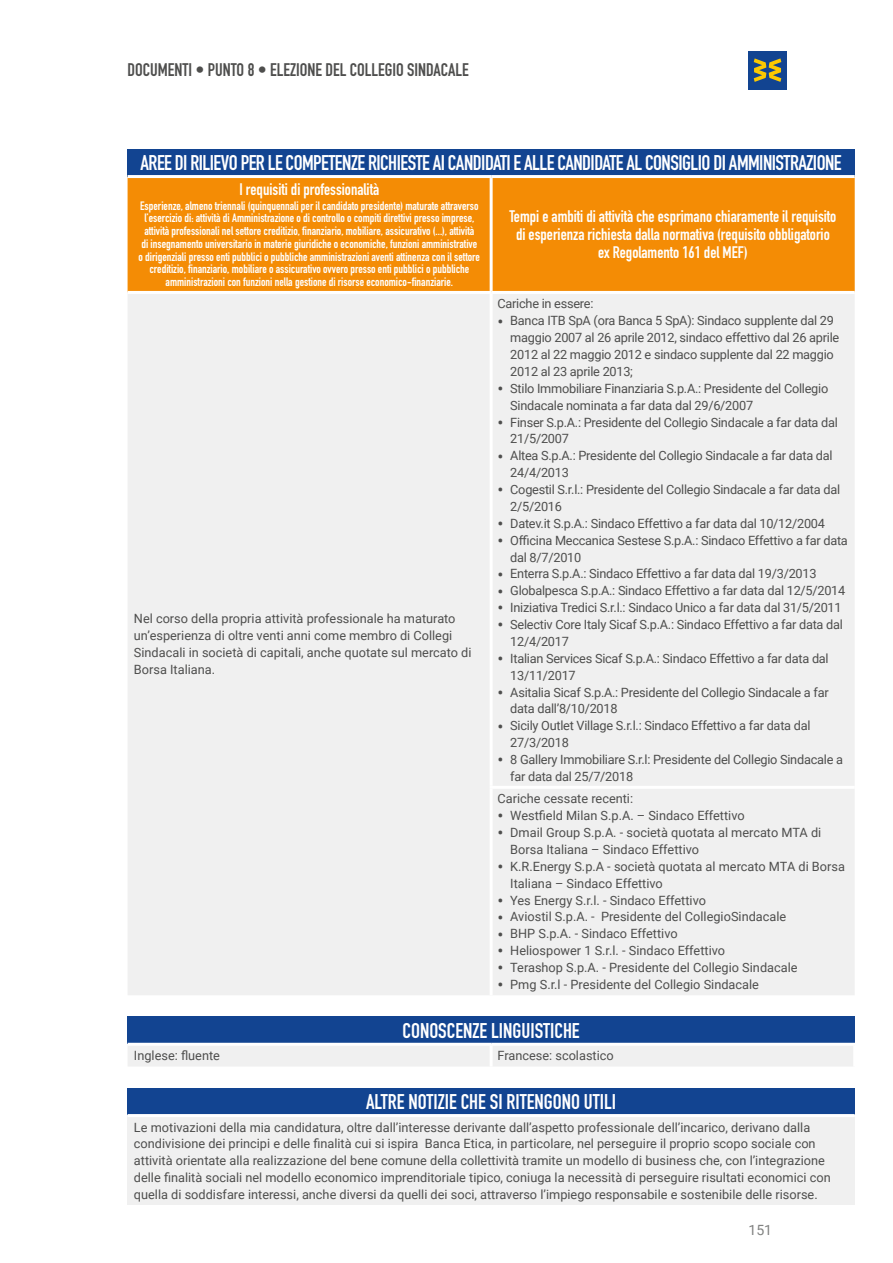
<style>
.page{position:relative;width:893px;height:1263px;background:#fff}
.page>*{position:absolute;margin:0;border:0;box-sizing:border-box;transform-origin:0 0}
.t1{font:21px "DIN Engschrift Std";letter-spacing:-.025em;color:#fff}
.t2{font:21px "DIN Engschrift Std";color:#fff}
.t3{font:18px "DIN Engschrift Std";color:#4e4e4d}
.t4{font:16.5px/18px "DIN Engschrift Std";color:#fff;text-align:center}
.t5{font:14.1px "Roboto";color:#818281}
.t6{font:12.75px/17px "Roboto";color:#4e4e4d}
.t7{font:12.75px/17px "Roboto";letter-spacing:-.02em;color:#4e4e4d}
.t8{font:12px/12.8px "DIN Engschrift Std";color:#fff;text-align:center}
.s1{font-size:18px}
</style>
<div class="page">
<div style="left:748px;top:51px;width:39px;height:38px;background:#124491"></div>
<svg style="left:754px;top:58px;width:27px;height:24px"></svg>
<div style="left:128px;top:1016px;width:727px;height:28px;background:#124491"></div>
<div style="left:128px;top:1046px;width:725px;height:20px;background:#f0f0f0"></div>
<hr style="left:490px;top:1046px;width:3px;height:20px;background:#fff">
<hr style="left:128px;top:1043px;width:363px;height:3px;background:#fff">
<hr style="left:491px;top:1043px;width:365px;height:3px;background:#fff">
<div style="left:128px;top:1088px;width:727px;height:27px;background:#124491"></div>
<div style="left:128px;top:1115px;width:727px;height:90px;background:#f0f0f0"></div>
<hr style="left:128px;top:1114px;width:727px;height:3px;background:#fff">
<div style="left:128px;top:149px;width:727px;height:28px;background:#124491"></div>
<div style="left:128px;top:178px;width:727px;height:113px;background:#f48c05"></div>
<div style="left:128px;top:294px;width:727px;height:701px;background:#f0f0f0"></div>
<hr style="left:128px;top:175px;width:363px;height:3px;background:#fff">
<hr style="left:491px;top:175px;width:364px;height:3px;background:#fff">
<hr style="left:490px;top:786px;width:365px;height:3px;background:#fff">
<hr style="left:490px;top:178px;width:3px;height:113px;background:#fff">
<hr style="left:490px;top:294px;width:3px;height:492px;background:#fff">
<hr style="left:490px;top:789px;width:3px;height:206px;background:#fff">
<h2 class="t3" style="left:128px;top:59px;width:343px">DOCUMENTI • PUNTO 8 • ELEZIONE DEL COLLEGIO SINDACALE</h2>
<h1 class="t1" style="left:141px;top:150px;width:703px">AREE DI RILIEVO PER LE COMPETENZE RICHIESTE AI CANDIDATI E ALLE CANDIDATE AL CONSIGLIO DI AMMINISTRAZIONE</h1>
<p class="t4" style="left:239px;top:180px;width:141px">I requisiti di professionalità</p>
<p class="t8" style="left:139px;top:199px;width:343px">Esperienze, almeno triennali (quinquennali per il candidato presidente) maturate attraverso l’esercizio di: attività di Amministrazione o di controllo o compiti direttivi presso imprese, attività professionali nel settore creditizio, finanziario, mobiliare, assicurativo (...), attività<br>di insegnamento universitario in materie giuridiche o economiche, funzioni amministrative o dirigenziali presso enti pubblici o pubbliche amministrazioni aventi attinenza con il settore creditizio, finanziario, mobiliare o assicurativo ovvero presso enti pubblici o pubbliche amministrazioni con funzioni nella gestione di risorse economico-finanziarie.</p>
<p class="t4" style="left:509px;top:208px;width:328px">Tempi e ambiti di attività che esprimano chiaramente il requisito di esperienza richiesta dalla normativa (requisito obbligatorio ex Regolamento 161 del MEF)</p>
<p class="t6" style="left:134px;top:610px;width:339px">Nel corso della propria attività professionale ha maturato un’esperienza di oltre venti anni come membro di Collegi Sindacali in società di capitali, anche quotate sul mercato di Borsa Italiana.</p>
<p class="t7" style="left:497px;top:295px;width:97px">Cariche in essere:</p>
<p class="t7" style="left:510px;top:312px;width:330px;text-indent:-13px"><span class="s1">•</span> Banca ITB SpA (ora Banca 5 SpA): Sindaco supplente dal 29 maggio 2007 al 26 aprile 2012, sindaco effettivo dal 26 aprile 2012 al 22 maggio 2012 e sindaco supplente dal 22 maggio 2012 al 23 aprile 2013;</p>
<p class="t7" style="left:510px;top:379px;width:319px;text-indent:-13px"><span class="s1">•</span> Stilo Immobiliare Finanziaria S.p.A.: Presidente del Collegio<br>Sindacale nominata a far data dal 29/6/2007</p>
<p class="t7" style="left:510px;top:413px;width:329px;text-indent:-13px"><span class="s1">•</span> Finser S.p.A.: Presidente del Collegio Sindacale a far data dal<br>21/5/2007</p>
<p class="t7" style="left:510px;top:447px;width:324px;text-indent:-13px"><span class="s1">•</span> Altea S.p.A.: Presidente del Collegio Sindacale a far data dal<br>24/4/2013</p>
<p class="t7" style="left:510px;top:480px;width:331px;text-indent:-13px"><span class="s1">•</span> Cogestil S.r.l.: Presidente del Collegio Sindacale a far data dal<br>2/5/2016</p>
<p class="t7" style="left:497px;top:514px;width:329px"><span class="s1">•</span> Datev.it S.p.A.: Sindaco Effettivo a far data dal 10/12/2004</p>
<p class="t7" style="left:510px;top:531px;width:339px;text-indent:-13px"><span class="s1">•</span> Officina Meccanica Sestese S.p.A.: Sindaco Effettivo a far data dal 8/7/2010</p>
<p class="t7" style="left:497px;top:565px;width:321px"><span class="s1">•</span> Enterra S.p.A.: Sindaco Effettivo a far data dal 19/3/2013</p>
<p class="t7" style="left:497px;top:582px;width:349px"><span class="s1">•</span> Globalpesca S.p.A.: Sindaco Effettivo a far data dal 12/5/2014</p>
<p class="t7" style="left:497px;top:599px;width:346px"><span class="s1">•</span> Iniziativa Tredici S.r.l.: Sindaco Unico a far data dal 31/5/2011</p>
<p class="t7" style="left:510px;top:615px;width:334px;text-indent:-13px"><span class="s1">•</span> Selectiv Core Italy Sicaf S.p.A.: Sindaco Effettivo a far data dal<br>12/4/2017</p>
<p class="t7" style="left:510px;top:649px;width:320px;text-indent:-13px"><span class="s1">•</span> Italian Services Sicaf S.p.A.: Sindaco Effettivo a far data dal<br>13/11/2017</p>
<p class="t7" style="left:510px;top:683px;width:320px;text-indent:-13px"><span class="s1">•</span> Asitalia Sicaf S.p.A.: Presidente del Collegio Sindacale a far data dall’8/10/2018</p>
<p class="t7" style="left:510px;top:717px;width:302px;text-indent:-13px"><span class="s1">•</span> Sicily Outlet Village S.r.l.: Sindaco Effettivo a far data dal<br>27/3/2018</p>
<p class="t7" style="left:510px;top:750px;width:334px;text-indent:-13px"><span class="s1">•</span> 8 Gallery Immobiliare S.r.l: Presidente del Collegio Sindacale a far data dal 25/7/2018</p>
<p class="t6" style="left:497px;top:790px;width:137px">Cariche cessate recenti:</p>
<p class="t6" style="left:497px;top:807px;width:249px"><span class="s1">•</span> Westfield Milan S.p.A. – Sindaco Effettivo</p>
<p class="t6" style="left:510px;top:823px;width:312px;text-indent:-13px"><span class="s1">•</span> Dmail Group S.p.A. - società quotata al mercato MTA di<br>Borsa Italiana – Sindaco Effettivo</p>
<p class="t6" style="left:510px;top:857px;width:336px;text-indent:-13px"><span class="s1">•</span> K.R.Energy S.p.A - società quotata al mercato MTA di Borsa<br>Italiana – Sindaco Effettivo</p>
<p class="t6" style="left:497px;top:891px;width:210px"><span class="s1">•</span> Yes Energy S.r.l. - Sindaco Effettivo</p>
<p class="t6" style="left:497px;top:908px;width:290px"><span class="s1">•</span> Aviostil S.p.A. - Presidente del CollegioSindacale</p>
<p class="t6" style="left:497px;top:925px;width:182px"><span class="s1">•</span> BHP S.p.A. - Sindaco Effettivo</p>
<p class="t6" style="left:497px;top:942px;width:229px"><span class="s1">•</span> Heliospower 1 S.r.l. - Sindaco Effettivo</p>
<p class="t6" style="left:497px;top:958px;width:302px"><span class="s1">•</span> Terashop S.p.A. - Presidente del Collegio Sindacale</p>
<p class="t6" style="left:497px;top:975px;width:263px"><span class="s1">•</span> Pmg S.r.l - Presidente del Collegio Sindacale</p>
<h1 class="t2" style="left:403px;top:1018px;width:179px">CONOSCENZE LINGUISTICHE</h1>
<p class="t6" style="left:134px;top:1047px;width:88px">Inglese: fluente</p>
<p class="t6" style="left:497px;top:1047px;width:118px">Francese: scolastico</p>
<h1 class="t2" style="left:366px;top:1089px;width:252px">ALTRE NOTIZIE CHE SI RITENGONO UTILI</h1>
<p class="t6" style="left:134px;top:1118px;width:698px">Le motivazioni della mia candidatura, oltre dall’interesse derivante dall’aspetto professionale dell’incarico, derivano dalla condivisione dei principi e delle finalità cui si ispira Banca Etica, in particolare, nel perseguire il proprio scopo sociale con attività orientate alla realizzazione del bene comune della collettività tramite un modello di business che, con l’integrazione delle finalità sociali nel modello economico imprenditoriale tipico, coniuga la necessità di perseguire risultati economici con quella di soddisfare interessi, anche diversi da quelli dei soci, attraverso l’impiego responsabile e sostenibile delle risorse.</p>
<p class="t5" style="left:748px;top:1220px;width:25px">151</p>
</div>
